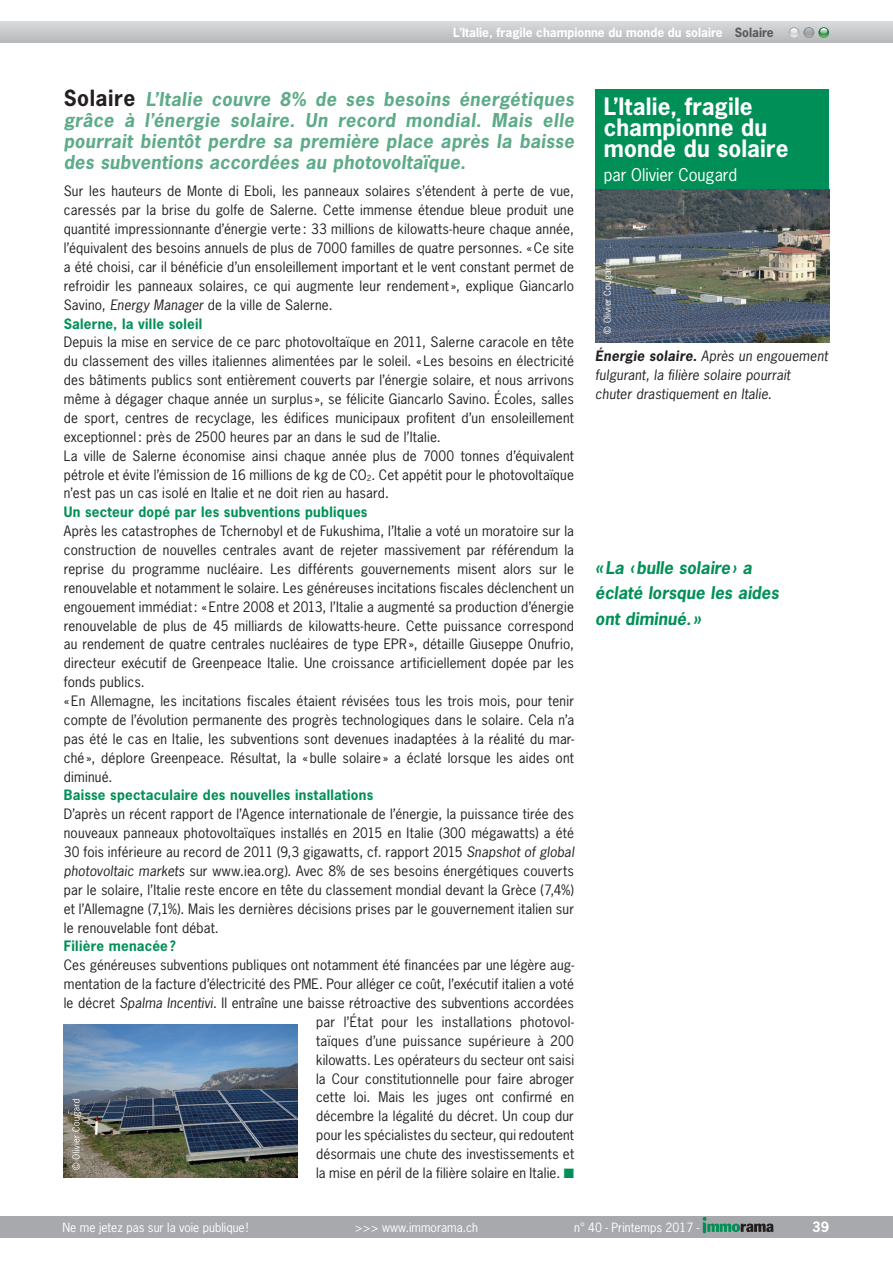
<style>
.page{position:relative;width:893px;height:1263px;background:#fff}
.page>*{position:absolute;margin:0;border:0;box-sizing:border-box;transform-origin:0 0}
.t1{font:700 22.5px/21px "News Gothic Std";letter-spacing:.005em;color:#fff}
.t2{font:italic 700 18px/21.1px "News Gothic Std";letter-spacing:.02em;color:#5dab88;text-align:justify}
.t3{font:italic 700 16.5px/25.5px "News Gothic Std";color:#009057}
.t4{font:16.5px "News Gothic Std";color:#fff}
.t5{font:13.5px/18.9px "News Gothic Std";letter-spacing:.015em;color:#231f20}
.t6{font:700 13.5px "News Gothic Std";letter-spacing:.02em;color:#009057}
.t7{font:italic 13.5px/18.8px "News Gothic Std";letter-spacing:.015em;color:#231f20}
.t8{font:700 13.5px "News Gothic Std";color:#fff}
.t9{font:12px "News Gothic Std";color:#fff}
.t10{font:700 12px "News Gothic Std";color:#fff}
.t11{font:9px "News Gothic Std";letter-spacing:.03em;color:#fff}
.s1{color:#57585a}
.s2{font-style:normal;font-size:21px;color:#231f20}
.s3{font-style:italic}
.s4{font-weight:700;color:#009057}
.s5{color:#009057}
.s6{font-weight:700}
</style>
<div class="page">
<div style="left:0;top:21px;width:893px;height:22px;background:linear-gradient(to bottom,#d9dadc,#b9babc)"></div>
<div style="left:0;top:1216px;width:893px;height:21px;background:#a8a9ad"></div>
<svg style="left:789px;top:27px;width:40px;height:11px"></svg>
<svg style="left:703px;top:1217px;width:71px;height:16px"></svg>
<div style="left:595px;top:89px;width:234px;height:100px;background:#009057"></div>
<img style="left:595px;top:189px;width:234px;height:153px">
<img style="left:64px;top:1025px;width:234px;height:153px">
<svg style="left:72px;top:1099px;width:9px;height:71px"></svg>
<p class="t10" style="left:453px;top:25px;width:322px">L’Italie, fragile championne du monde du solaire <span class="s1">Solaire</span></p>
<h2 class="t2" style="left:64px;top:88px;width:512px"><span class="s2">Solaire</span> L’Italie couvre 8% de ses besoins énergétiques grâce à l’énergie solaire. Un record mondial. Mais elle pourrait bientôt perdre sa première place après la baisse des subventions accordées au photovoltaïque.</h2>
<p class="t5" style="left:64px;top:182px;width:512px">Sur les hauteurs de Monte di Eboli, les panneaux solaires s’étendent à perte de vue, caressés par la brise du golfe de Salerne. Cette immense étendue bleue produit une quantité impressionnante d’énergie verte : 33 millions de kilowatts-heure chaque année, l’équivalent des besoins annuels de plus de 7000 familles de quatre personnes. « Ce site a été choisi, car il bénéficie d’un ensoleillement important et le vent constant permet de refroidir les panneaux solaires, ce qui augmente leur rendement », explique Giancarlo Savino, <span class="s3">Energy Manager</span> de la ville de Salerne.<br><span class="s4">Salerne, la ville soleil</span></p>
<p class="t5" style="left:64px;top:333px;width:512px">Depuis la mise en service de ce parc photovoltaïque en 2011, Salerne caracole en tête du classement des villes italiennes alimentées par le soleil. « Les besoins en électricité des bâtiments publics sont entièrement couverts par l’énergie solaire, et nous arrivons même à dégager chaque année un surplus », se félicite Giancarlo Savino. Écoles, salles de sport, centres de recyclage, les édifices municipaux profitent d’un ensoleillement exceptionnel : près de 2500 heures par an dans le sud de l’Italie.<br>La ville de Salerne économise ainsi chaque année plus de 7000 tonnes d’équivalent pétrole et évite l’émission de 16 millions de kg de CO<sub>2</sub>. Cet appétit pour le photovoltaïque n’est pas un cas isolé en Italie et ne doit rien au hasard.</p>
<p class="t6" style="left:64px;top:503px;width:305px">Un secteur dopé par les subventions publiques</p>
<p class="t5" style="left:64px;top:521px;width:512px">Après les catastrophes de Tchernobyl et de Fukushima, l’Italie a voté un moratoire sur la construction de nouvelles centrales avant de rejeter massivement par référendum la reprise du programme nucléaire. Les différents gouvernements misent alors sur le renouvelable et notamment le solaire. Les généreuses incitations fiscales déclenchent un engouement immédiat : « Entre 2008 et 2013, l’Italie a augmenté sa production d’énergie renouvelable de plus de 45 milliards de kilowatts-heure. Cette puissance correspond au rendement de quatre centrales nucléaires de type EPR », détaille Giuseppe Onufrio, directeur exécutif de Greenpeace Italie. Une croissance artificiellement dopée par les fonds publics.<br>« En Allemagne, les incitations fiscales étaient révisées tous les trois mois, pour tenir compte de l’évolution permanente des progrès technologiques dans le solaire. Cela n’a pas été le cas en Italie, les subventions sont devenues inadaptées à la réalité du mar&shy;ché », déplore Greenpeace. Résultat, la « bulle solaire » a éclaté lorsque les aides ont diminué.</p>
<p class="t6" style="left:64px;top:786px;width:311px">Baisse spectaculaire des nouvelles installations</p>
<p class="t5" style="left:64px;top:805px;width:512px;text-align:justify">D’après un récent rapport de l’Agence internationale de l’énergie, la puissance tirée des nouveaux panneaux photovoltaïques installés en 2015 en Italie (300 mégawatts) a été 30 fois inférieure au record de 2011 (9,3 gigawatts, cf. rapport 2015 <span class="s3">Snapshot of global photovoltaic markets</span> sur www.iea.org). Avec 8% de ses besoins énergétiques couverts par le solaire, l’Italie reste encore en tête du classement mondial devant la Grèce (7,4%) et l’Allemagne (7,1%). Mais les dernières décisions prises par le gouvernement italien sur le renouvelable font débat.</p>
<p class="t6" style="left:64px;top:937px;width:113px">Filière menacée ?</p>
<p class="t5" style="left:64px;top:956px;width:512px;text-align:right">Ces généreuses subventions publiques ont notamment été financées par une légère aug&shy;mentation de la facture d’électricité des PME. Pour alléger ce coût, l’exécutif italien a voté le décret <span class="s3">Spalma Incentivi</span>. Il entraîne une baisse rétroactive des subventions accordées par l’État pour les installations photovol-<br>taïques d’une puissance supérieure à 200<br>kilowatts. Les opérateurs du secteur ont saisi<br>la Cour constitutionnelle pour faire abroger<br>cette loi. Mais les juges ont confirmé en<br>décembre la légalité du décret. Un coup dur<br>pour les spécialistes du secteur, qui redoutent<br>désormais une chute des investissements et<br>la mise en péril de la filière solaire en Italie. <span class="s5">■</span></p>
<h1 class="t1" style="left:604px;top:96px;width:186px">L’Italie, fragile championne du monde du solaire</h1>
<p class="t4" style="left:604px;top:164px;width:135px">par Olivier Cougard</p>
<p class="t11" style="left:602px;top:334px;width:73px;rotate:-90deg">© Olivier Cougard</p>
<p class="t7" style="left:595px;top:347px;width:234px"><span class="s6">Énergie solaire.</span> Après un engouement fulgurant, la filière solaire pourrait chuter drastiquement en Italie.</p>
<p class="t3" style="left:595px;top:555px;width:185px">« La ‹ bulle solaire › a éclaté lorsque les aides ont diminué. »</p>
<p class="t9" style="left:63px;top:1219px;width:187px">Ne me jetez pas sur la voie publique !</p>
<p class="t9" style="left:355px;top:1219px;width:125px">&gt;&gt;&gt; www.immorama.ch</p>
<p class="t9" style="left:574px;top:1219px;width:127px">n° 40 - Printemps 2017 -</p>
<p class="t8" style="left:812px;top:1218px;width:18px">39</p>
</div>
